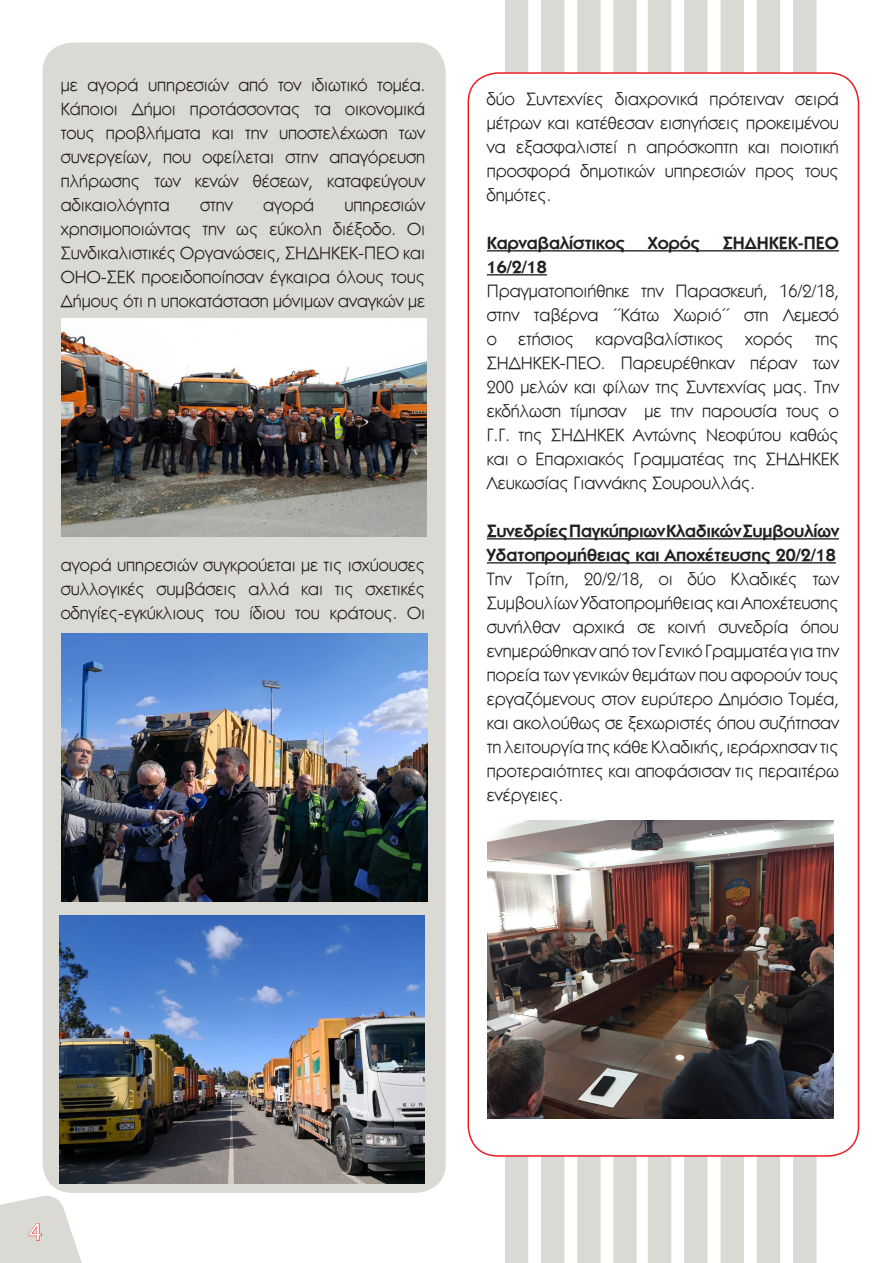
<style>
.page{position:relative;width:893px;height:1263px;background:#fff}
.page>*{position:absolute;margin:0;border:0;box-sizing:border-box;transform-origin:0 0}
.t1{font:25.5px "Myriad Pro";color:#fff}
.t2{font:18px/24px "CF Kaveros";color:#231f20;text-align:justify}
.t3{font:700 18px/24px "CF Kaveros";color:#231f20}
</style>
<div class="page">
<svg style="left:0;top:1190px;width:82px;height:73px"></svg>
<div style="left:43px;top:43px;width:403px;height:1150px;background:#dbd9d3;border-radius:30px"></div>
<div style="left:505px;top:0;width:23px;height:72px;background:#dbd9d3"></div>
<div style="left:505px;top:1157px;width:23px;height:106px;background:#dbd9d3"></div>
<div style="left:541px;top:0;width:23px;height:72px;background:#dbd9d3"></div>
<div style="left:541px;top:1157px;width:23px;height:106px;background:#dbd9d3"></div>
<div style="left:577px;top:0;width:24px;height:72px;background:#dbd9d3"></div>
<div style="left:577px;top:1157px;width:24px;height:106px;background:#dbd9d3"></div>
<svg style="left:613px;top:0;width:24px;height:72px;background:#dbd9d4"></svg>
<svg style="left:613px;top:1157px;width:24px;height:106px;background:#dbd9d4"></svg>
<div style="left:648px;top:0;width:23px;height:72px;background:#dbd9d3"></div>
<div style="left:648px;top:1157px;width:23px;height:106px;background:#dbd9d3"></div>
<div style="left:684px;top:0;width:24px;height:72px;background:#dbd9d3"></div>
<div style="left:684px;top:1157px;width:24px;height:106px;background:#dbd9d3"></div>
<div style="left:720px;top:0;width:24px;height:72px;background:#dbd9d3"></div>
<div style="left:720px;top:1157px;width:24px;height:106px;background:#dbd9d3"></div>
<div style="left:757px;top:0;width:23px;height:72px;background:#dbd9d3"></div>
<div style="left:757px;top:1157px;width:23px;height:106px;background:#dbd9d3"></div>
<div style="left:793px;top:0;width:23px;height:72px;background:#dbd9d3"></div>
<div style="left:793px;top:1157px;width:23px;height:106px;background:#dbd9d3"></div>
<hr style="left:487px;top:250px;width:352px;height:1px;background:#231f20">
<hr style="left:487px;top:274px;width:60px;height:1px;background:#231f20">
<hr style="left:487px;top:538px;width:352px;height:1px;background:#231f20">
<hr style="left:487px;top:562px;width:349px;height:1px;background:#231f20">
<img style="left:62px;top:319px;width:364px;height:218px">
<img style="left:62px;top:634px;width:365px;height:267px">
<img style="left:60px;top:916px;width:364px;height:268px">
<img style="left:487px;top:821px;width:347px;height:297px">
<p class="t2" style="left:61px;top:73px;width:366px">με αγορά υπηρεσιών από τον ιδιωτικό τομέα.<br>Κάποιοι Δήμοι προτάσσοντας τα οικονομικά τους προβλήματα και την υποστελέχωση των συνεργείων, που οφείλεται στην απαγόρευση πλήρωσης των κενών θέσεων, καταφεύγουν αδικαιολόγητα</p>
<p class="t2" style="left:61px;top:193px;width:366px;text-indent:284px">υπηρεσιών χρησιμοποιώντας την ως εύκολη διέξοδο. Οι Συνδικαλιστικές Οργανώσεις, ΣΗΔΗΚΕΚ-ΠΕΟ και ΟΗΟ-ΣΕΚ προειδοποίησαν έγκαιρα όλους τους Δήμους ότι η υποκατάσταση μόνιμων αναγκών με</p>
<p class="t2" style="left:200px;top:193px;width:34px">στην</p>
<p class="t2" style="left:263px;top:193px;width:52px">αγορά</p>
<p class="t2" style="left:61px;top:553px;width:366px">αγορά υπηρεσιών συγκρούεται με τις ισχύουσες συλλογικές συμβάσεις αλλά και τις σχετικές οδηγίες-εγκύκλιους του ίδιου του κράτους. Οι</p>
<p class="t2" style="left:487px;top:86px;width:354px">δύο Συντεχνίες διαχρονικά πρότειναν σειρά μέτρων και κατέθεσαν εισηγήσεις προκειμένου να εξασφαλιστεί η απρόσκοπτη και ποιοτική προσφορά δημοτικών υπηρεσιών προς τους δημότες.</p>
<p class="t3" style="left:487px;top:230px;width:140px">Καρναβαλίστικος</p>
<p class="t3" style="left:648px;top:230px;width:54px">Χορός</p>
<p class="t3" style="left:723px;top:230px;width:118px">ΣΗΔΗΚΕΚ-ΠΕΟ</p>
<p class="t3" style="left:487px;top:254px;width:62px">16/2/18</p>
<p class="t2" style="left:487px;top:278px;width:354px">Πραγματοποιήθηκε την Παρασκευή, 16/2/18, στην ταβέρνα ΄΄Κάτω Χωριό΄΄ στη Λεμεσό ο ετήσιος καρναβαλίστικος χορός της ΣΗΔΗΚΕΚ-ΠΕΟ. Παρευρέθηκαν πέραν των 200 μελών και φίλων της Συντεχνίας μας. Την εκδήλωση τίμησαν με την παρουσία τους ο Γ.Γ. της ΣΗΔΗΚΕΚ Αντώνης Νεοφύτου καθώς και ο Επαρχιακός Γραμματέας της ΣΗΔΗΚΕΚ Λευκωσίας Γιαννάκης Σουρουλλάς.</p>
<p class="t3" style="left:487px;top:518px;width:354px">Συνεδρίες Παγκύπριων Κλαδικών Συμβουλίων<br>Υδατοπρομήθειας και Αποχέτευσης 20/2/18</p>
<p class="t2" style="left:487px;top:566px;width:354px">Την Τρίτη, 20/2/18, οι δύο Κλαδικές των Συμβουλίων Υδατοπρομήθειας και Αποχέτευσης συνήλθαν αρχικά σε κοινή συνεδρία όπου ενημερώθηκαν από τον Γενικό Γραμματέα για την πορεία των γενικών θεμάτων που αφορούν τους εργαζόμενους στον ευρύτερο Δημόσιο Τομέα, και ακολούθως σε ξεχωριστές όπου συζήτησαν τη λειτουργία της κάθε Κλαδικής, ιεράρχησαν τις προτεραιότητες και αποφάσισαν τις περαιτέρω ενέργειες.</p>
<h1 class="t1" style="left:29px;top:1216px;width:15px">4</h1>
</div>
